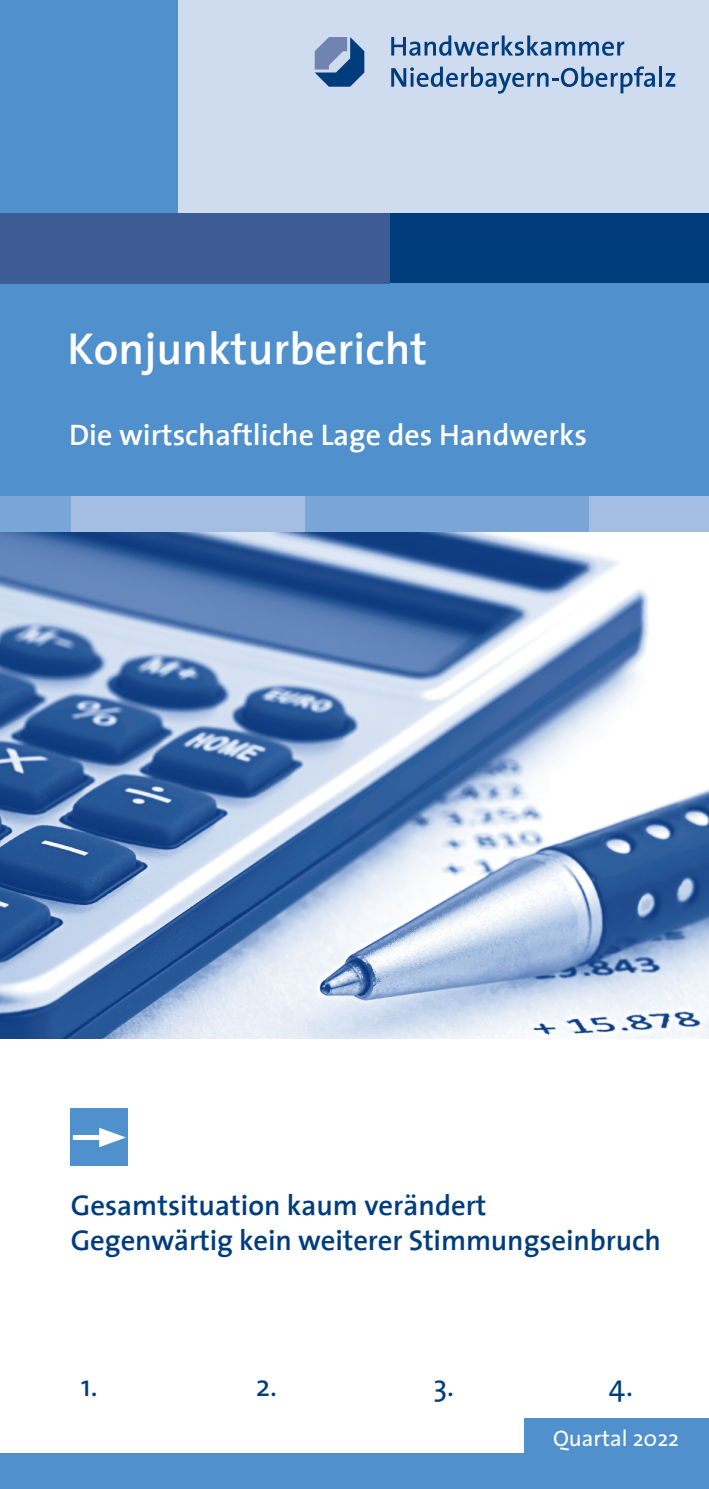
<style>
.page{position:relative;width:709px;height:1489px;background:#fff}
.page>*{position:absolute;margin:0;border:0;box-sizing:border-box;transform-origin:0 0}
.t1{font:600 45px "The Sans";color:#fff}
.t2{font:600 30px "The Sans";color:#fff}
.t3{font:30px "The Sans";color:#013d7d}
.t4{font:600 28.75px/35.5px "The Sans";letter-spacing:-.005em;color:#013d7d}
.t5{font:22.5px "The Sans";color:#fff}
</style>
<div class="page">
<img style="left:0;top:531px;width:709px;height:506px">
<div style="left:0;top:0;width:709px;height:230px;background:#cfdcef"></div>
<div style="left:0;top:0;width:177px;height:213px;background:#5090cc"></div>
<div style="left:0;top:213px;width:709px;height:70px;background:#013d7d"></div>
<div style="left:0;top:1453px;width:709px;height:35px;background:#5090cc"></div>
<div style="left:0;top:283px;width:709px;height:213px;background:#5090cc"></div>
<div style="left:0;top:496px;width:709px;height:35px;background:#a4bee3"></div>
<div style="left:0;top:496px;width:71px;height:35px;background:#7aa5d7"></div>
<div style="left:305px;top:496px;width:283px;height:35px;background:#7aa5d7"></div>
<div style="left:0;top:213px;width:390px;height:70px;background:#3d5c95"></div>
<svg style="left:315px;top:37px;width:49px;height:50px"></svg>
<svg style="left:391px;top:35px;width:233px;height:21px"></svg>
<svg style="left:391px;top:66px;width:264px;height:28px"></svg>
<hr style="left:659px;top:67px;width:3px;height:20px;background:#013d7d">
<svg style="left:665px;top:73px;width:10px;height:14px"></svg>
<div style="left:71px;top:1108px;width:57px;height:57px;background:#5090cc"></div>
<div style="left:73px;top:1134px;width:36px;height:5px;background:#fff"></div>
<svg style="left:99px;top:1127px;width:27px;height:20px"></svg>
<div style="left:524px;top:1417px;width:185px;height:43px;background:#5090cc"></div>
<h1 class="t1" style="left:67px;top:310px;width:361px">Konjunkturbericht</h1>
<p class="t2" style="left:69px;top:409px;width:519px">Die wirtschaftliche Lage des Handwerks</p>
<p class="t4" style="left:71px;top:1186px;width:591px">Gesamtsituation kaum verändert<br>Gegenwärtig kein weiterer Stimmungseinbruch</p>
<p class="t3" style="left:81px;top:1360px;width:18px">1.</p>
<p class="t3" style="left:256px;top:1360px;width:23px">2.</p>
<p class="t3" style="left:433px;top:1360px;width:22px">3.</p>
<p class="t3" style="left:609px;top:1360px;width:26px">4.</p>
<p class="t5" style="left:553px;top:1419px;width:128px">Quartal 2022</p>
</div>
